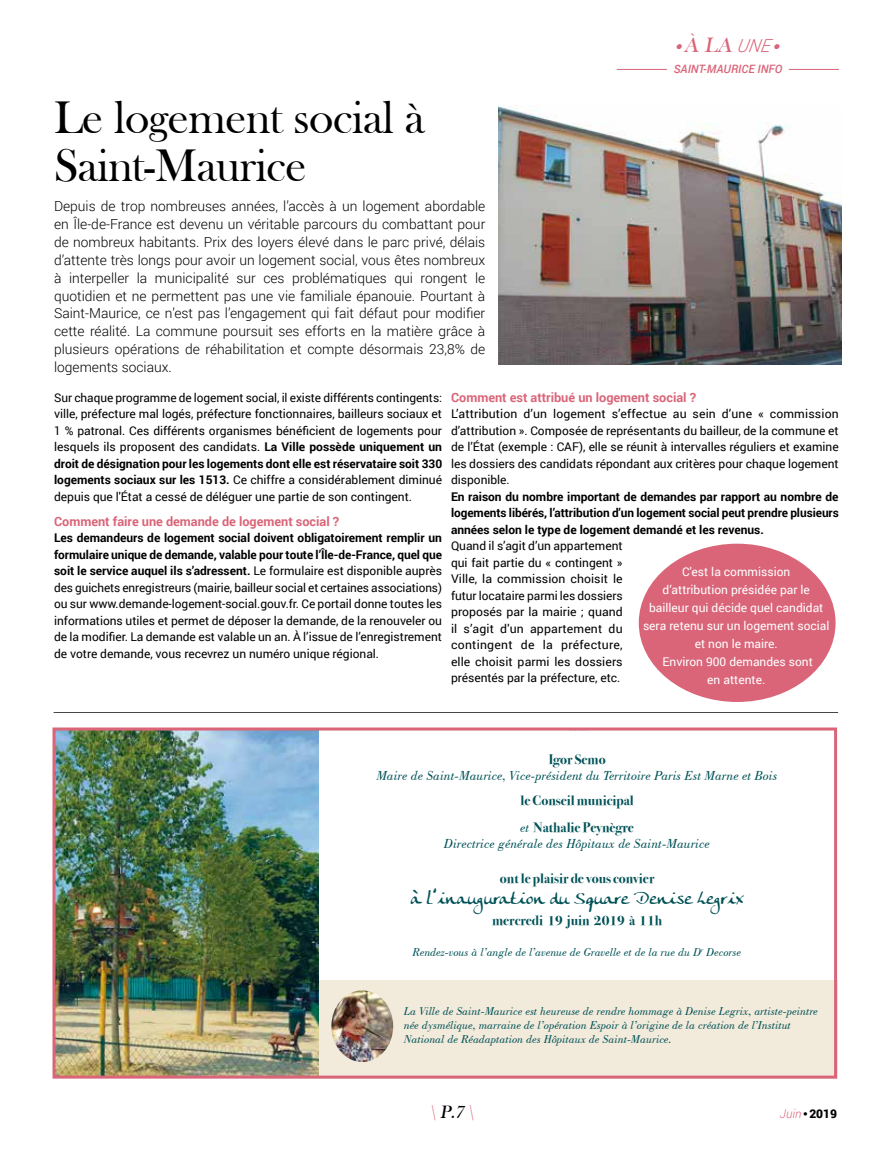
<style>
.page{position:relative;width:893px;height:1149px;background:#fff}
.page>*{position:absolute;margin:0;border:0;box-sizing:border-box;transform-origin:0 0}
.t1{font:46.95px/48px "Bask Old Face";letter-spacing:-.01em;color:#000}
.t2{font:italic 21.3px "Bask Old Face";color:#da6579}
.t3{font:italic 18.45px "Bask Old Face";color:#000}
.t4{font:17.25px "Anke Calligraphic FG";letter-spacing:.04em;color:#005257}
.t5{font:300 13.8px/18px "Roboto";color:#000;text-align:justify}
.t6{font:italic 13.8px "Bodoni BT";color:#005257}
.t7{font:700 13.8px/26.5px "Bodoni Svty Two ITCTT";color:#005257}
.t8{font:700 12.75px "Roboto";color:#da6579}
.t9{font:12px/16.5px "Roboto";color:#000;text-align:justify}
.t10{font:italic 12px/14.4px "Bodoni BT";color:#005257}
.t11{font:700 12px/16.5px "Roboto";color:#000;text-align:justify}
.t12{font:12px/18px "Roboto";color:#fff;text-align:center}
.t13{font:italic 300 12px "Roboto";color:#da6579}
.t14{font:italic 500 11.55px "Roboto";color:#da6579}
.t15{font:italic 6.9px "Zapf Dingbats ITC";color:#da6579}
.s1{font-family:"Roboto";font-weight:300;font-size:17.85px}
.s2{font-weight:700}
.s3{font-family:"Bodoni BT";font-weight:400;font-style:italic}
.s4{color:#da6579}
.s5{font-family:"Bask Old Face";font-weight:400;font-style:normal;color:#000}
.s6{font-weight:900;font-style:normal;color:#000}
</style>
<div class="page">
<div style="left:265px;top:980px;width:572px;height:98px;background:#f2eadb"></div>
<img style="left:331px;top:990px;width:62px;height:71px">
<img style="left:56px;top:731px;width:262px;height:343px">
<hr style="left:54px;top:712px;width:784px;height:1px;background:#000">
<div style="left:639px;top:543px;width:197px;height:158px;background:#da6579;border-radius:50%"></div>
<hr style="left:617px;top:69px;width:50px;height:1px;background:#da6579">
<hr style="left:789px;top:69px;width:50px;height:1px;background:#da6579">
<img style="left:498px;top:106px;width:344px;height:258px">
<div style="left:52px;top:727px;width:785px;height:351px;border:3px solid #da6579"></div>
<h2 class="t2" style="left:676px;top:33px;width:95px">● À LA <span class="s1">UNE</span></h2>
<p class="t15" style="left:774px;top:43px;width:8px">●</p>
<p class="t14" style="left:674px;top:61px;width:110px">SAINT-MAURICE INFO</p>
<h1 class="t1" style="left:54px;top:94px;width:372px">Le logement social à<br>Saint-Maurice</h1>
<p class="t5" style="left:54px;top:196px;width:433px">Depuis de trop nombreuses années, l’accès à un logement abordable en Île-de-France est devenu un véritable parcours du combattant pour de nombreux habitants. Prix des loyers élevé dans le parc privé, délais d’attente très longs pour avoir un logement social, vous êtes nombreux à interpeller la municipalité sur ces problématiques qui rongent le quotidien et ne permettent pas une vie familiale épanouie. Pourtant à Saint-Maurice, ce n’est pas l’engagement qui fait défaut pour modifier cette réalité. La commune poursuit ses efforts en la matière grâce à plusieurs opérations de réhabilitation et compte désormais 23,8% de logements sociaux.</p>
<p class="t9" style="left:54px;top:388px;width:390px">Sur chaque programme de logement social, il existe différents contingents: ville, préfecture mal logés, préfecture fonctionnaires, bailleurs sociaux et 1 % patronal. Ces différents organismes bénéficient de logements pour lesquels ils proposent des candidats. <span class="s2">La Ville possède uniquement un droit de désignation pour les logements dont elle est réservataire soit 330 logements sociaux sur les 1513.</span> Ce chiffre a considérablement diminué depuis que l'État a cessé de déléguer une partie de son contingent.</p>
<p class="t8" style="left:54px;top:512px;width:287px">Comment faire une demande de logement social ?</p>
<p class="t9" style="left:54px;top:529px;width:389px"><span class="s2">Les demandeurs de logement social doivent obligatoirement remplir un formulaire unique de demande, valable pour toute l’Île-de-France, quel que soit le service auquel ils s’adressent.</span> Le formulaire est disponible auprès des guichets enregistreurs (mairie, bailleur social et certaines associations) ou sur www.demande-logement-social.gouv.fr. Ce portail donne toutes les informations utiles et permet de déposer la demande, de la renouveler ou de la modifier. La demande est valable un an. À l’issue de l’enregistrement de votre demande, vous recevrez un numéro unique régional.</p>
<p class="t8" style="left:451px;top:388px;width:247px">Comment est attribué un logement social ?</p>
<p class="t9" style="left:451px;top:405px;width:389px">L’attribution d’un logement s’effectue au sein d’une « commission d’attribution ». Composée de représentants du bailleur, de la commune et de l’État (exemple : CAF), elle se réunit à intervalles réguliers et examine les dossiers des candidats répondant aux critères pour chaque logement disponible.</p>
<p class="t11" style="left:451px;top:487px;width:389px">En raison du nombre important de demandes par rapport au nombre de logements libérés, l’attribution d’un logement social peut prendre plusieurs années selon le type de logement demandé et les revenus.</p>
<p class="t9" style="left:451px;top:537px;width:173px">Quand il s’agit d’un appartement qui fait partie du « contingent » Ville, la commission choisit le futur locataire parmi les dossiers proposés par la mairie ; quand il s’agit d'un appartement du contingent de la préfecture, elle choisit parmi les dossiers présentés par la préfecture, etc.</p>
<p class="t12" style="left:643px;top:562px;width:188px">C'est la commission<br>d’attribution présidée par le bailleur qui décide quel candidat sera retenu sur un logement social et non le maire.<br>Environ 900 demandes sont<br>en attente.</p>
<p class="t7" style="left:549px;top:744px;width:59px">Igor Semo</p>
<p class="t6" style="left:377px;top:767px;width:402px">Maire de Saint-Maurice, Vice-président du Territoire Paris Est Marne et Bois</p>
<p class="t7" style="left:520px;top:785px;width:115px">le Conseil municipal <span class="s3">et</span> Nathalie Peynègre</p>
<p class="t6" style="left:444px;top:835px;width:267px">Directrice générale des Hôpitaux de Saint-Maurice</p>
<p class="t7" style="left:500px;top:863px;width:156px">ont le plaisir de vous convier</p>
<h3 class="t4" style="left:411px;top:887px;width:334px">à l’inauguration du Square Denise Legrix</h3>
<p class="t7" style="left:492px;top:905px;width:171px">mercredi 19 juin 2019 à 11h</p>
<p class="t10" style="left:413px;top:944px;width:330px">Rendez-vous à l’angle de l’avenue de Gravelle et de la rue du D<sup>r</sup> Decorse</p>
<p class="t10" style="left:404px;top:1002px;width:416px">La Ville de Saint-Maurice est heureuse de rendre hommage à Denise Legrix, artiste-peintre née dysmélique, marraine de l’opération Espoir à l’origine de la création de l’Institut<br>National de Réadaptation des Hôpitaux de Saint-Maurice.</p>
<h3 class="t3" style="left:430px;top:1101px;width:45px"><span class="s4">\</span> P.7<span class="s4">\</span></h3>
<p class="t13" style="left:780px;top:1104px;width:59px">Juin<span class="s5">•</span><span class="s6">2019</span></p>
</div>
